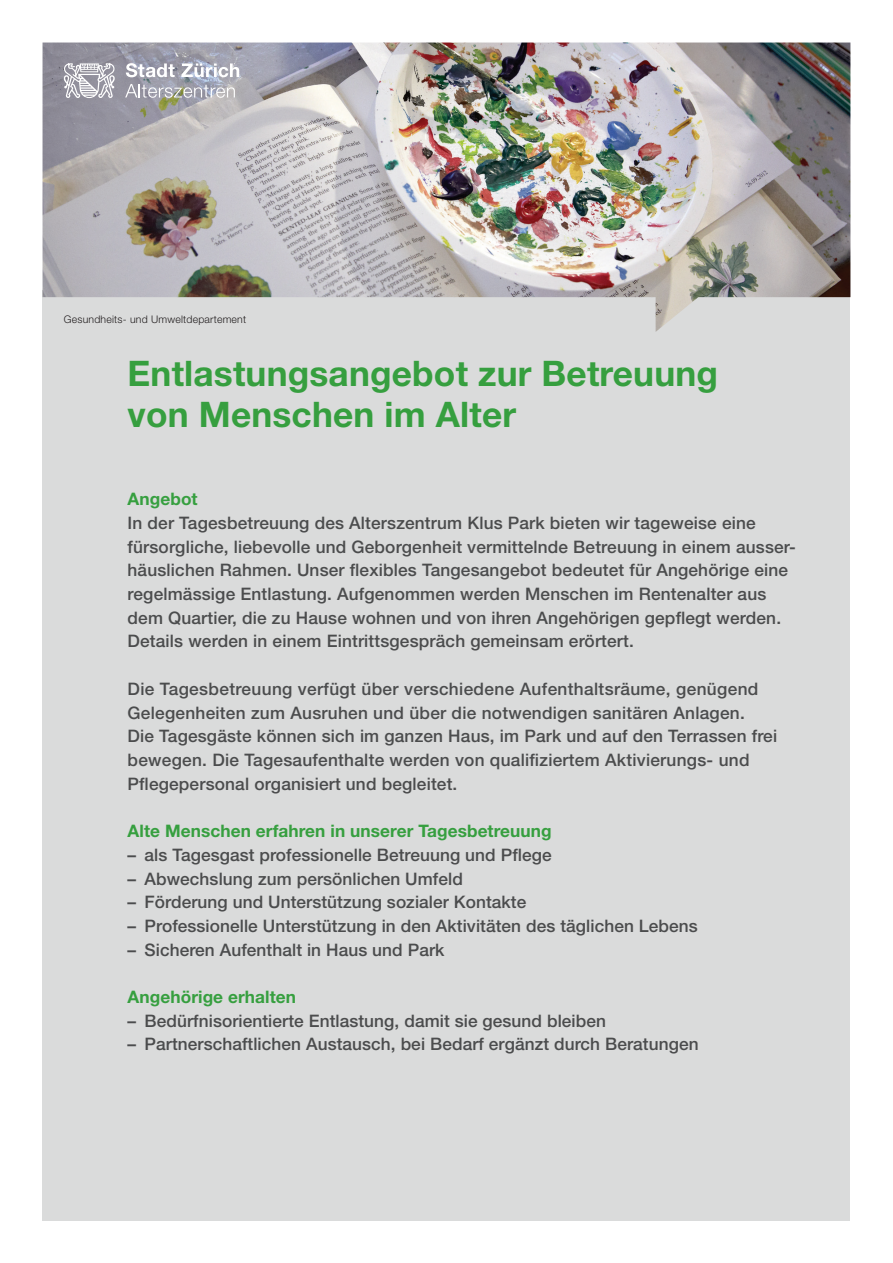
<style>
.page{position:relative;width:893px;height:1263px;background:#fff}
.page>*{position:absolute;margin:0;border:0;box-sizing:border-box;transform-origin:0 0}
.t1{font:700 35.25px/40.5px "Helvetica Neue LT Std";letter-spacing:.005em;color:#369f3f}
.t2{font:500 17.25px/23.7px "Helvetica Neue LT Std";letter-spacing:.01em;color:#4b4c4d}
.t3{font:700 17.25px "Helvetica Neue LT Std";letter-spacing:.005em;color:#369f3f}
.t4{font:300 10.5px "Helvetica Neue LT Std";letter-spacing:.02em;color:#231f20}
</style>
<div class="page">
<div style="left:43px;top:290px;width:807px;height:930px;background:#dadbdb"></div>
<img style="left:43px;top:43px;width:807px;height:289px">
<svg style="left:126px;top:63px;width:49px;height:14px"></svg>
<svg style="left:181px;top:63px;width:58px;height:14px"></svg>
<svg style="left:125px;top:84px;width:110px;height:14px;background:#b6b6bd"></svg>
<svg style="left:64px;top:63px;width:51px;height:35px"></svg>
<p class="t4" style="left:64px;top:313px;width:184px">Gesundheits- und Umweltdepartement</p>
<h1 class="t1" style="left:128px;top:353px;width:592px">Entlastungsangebot zur Betreuung von Menschen im Alter</h1>
<p class="t3" style="left:128px;top:488px;width:72px">Angebot</p>
<p class="t2" style="left:128px;top:511px;width:670px">In der Tagesbetreuung des Alterszentrum Klus Park bieten wir tageweise eine fürsorgliche, liebevolle und Geborgenheit vermittelnde Betreuung in einem ausser&shy;häuslichen Rahmen. Unser flexibles Tangesangebot bedeutet für Angehörige eine regelmässige Entlastung. Aufgenommen werden Menschen im Rentenalter aus dem Quartier, die zu Hause wohnen und von ihren Angehörigen gepflegt werden.<br>Details werden in einem Eintrittsgespräch gemeinsam erörtert.</p>
<p class="t2" style="left:128px;top:677px;width:651px">Die Tagesbetreuung verfügt über verschiedene Aufenthaltsräume, genügend Gelegenheiten zum Ausruhen und über die notwendigen sanitären Anlagen.<br>Die Tagesgäste können sich im ganzen Haus, im Park und auf den Terrassen frei bewegen. Die Tagesaufenthalte werden von qualifiziertem Aktivierungs- und Pflegepersonal organisiert und begleitet.</p>
<p class="t3" style="left:128px;top:820px;width:426px">Alte Menschen erfahren in unserer Tagesbetreuung</p>
<p class="t2" style="left:128px;top:843px;width:425px">– als Tagesgast professionelle Betreuung und Pflege</p>
<p class="t2" style="left:128px;top:866px;width:337px">– Abwechslung zum persönlichen Umfeld</p>
<p class="t2" style="left:128px;top:890px;width:400px">– Förderung und Unterstützung sozialer Kontakte</p>
<p class="t2" style="left:128px;top:914px;width:572px">– Professionelle Unterstützung in den Aktivitäten des täglichen Lebens</p>
<p class="t2" style="left:128px;top:937px;width:318px">– Sicheren Aufenthalt in Haus und Park</p>
<p class="t3" style="left:128px;top:986px;width:170px">Angehörige erhalten</p>
<p class="t2" style="left:128px;top:1008px;width:480px">– Bedürfnisorientierte Entlastung, damit sie gesund bleiben</p>
<p class="t2" style="left:128px;top:1032px;width:572px">– Partnerschaftlichen Austausch, bei Bedarf ergänzt durch Beratungen</p>
</div>
